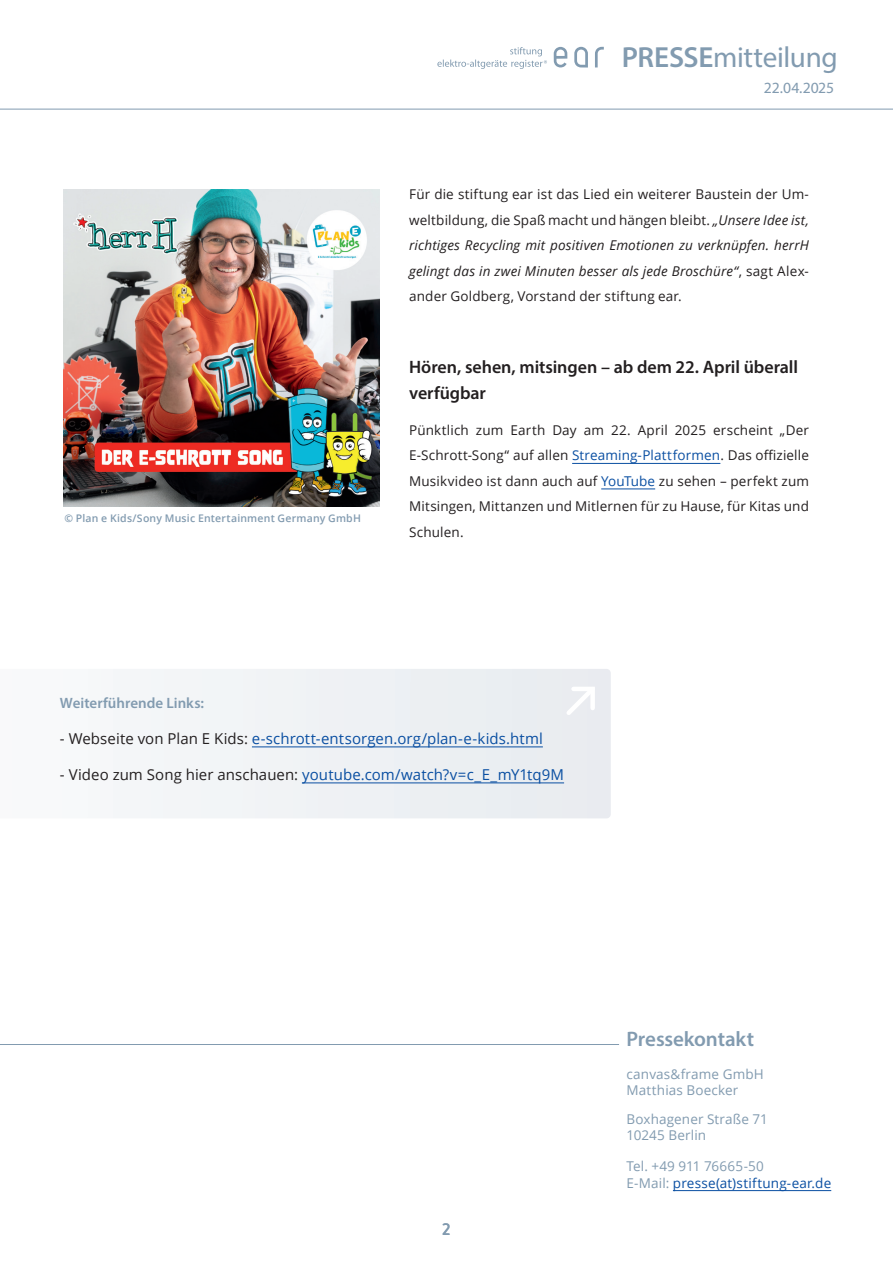
<style>
.page{position:relative;width:893px;height:1263px;background:#fff}
.page>*{position:absolute;margin:0;border:0;box-sizing:border-box;transform-origin:0 0}
.t1{font:29.1px "Myriad Pro";letter-spacing:-.01em;color:#829bb0}
.t2{font:600 21px "Myriad Pro";letter-spacing:-.005em;color:#829bb0}
.t3{font:600 18px/25.5px "Myriad Pro";letter-spacing:-.005em;color:#231f20}
.t4{font:700 16.5px "Netto OT";color:#829bb0}
.t5{font:15.6px "Myriad Pro";letter-spacing:-.005em;color:#829bb0}
.t6{font:15px "Open Sans";letter-spacing:.005em;color:#0a4fa2}
.t7{font:600 15px "Myriad Pro";color:#829bb0}
.t8{font:13.5px/25.5px "Open Sans";letter-spacing:.01em;color:#231f20;text-align:justify}
.t9{font:13.5px/16.2px "Open Sans";letter-spacing:.01em;color:#829bb0}
.t10{font:600 10.5px "Open Sans";letter-spacing:.02em;color:#829bb0}
.s1{font-weight:600}
.s2{font-style:italic}
.s3{color:#0a4fa2}
.s4{color:#231f20}
</style>
<div class="page">
<svg style="left:554px;top:47px;width:13px;height:21px"></svg>
<svg style="left:574px;top:47px;width:14px;height:21px"></svg>
<svg style="left:595px;top:47px;width:9px;height:20px"></svg>
<svg style="left:437px;top:47px;width:110px;height:22px"></svg>
<hr style="left:0;top:109px;width:893px;height:1px;background:#829bb0">
<img style="left:64px;top:189px;width:315px;height:317px">
<hr style="left:572px;top:463px;width:148px;height:1px;background:#0a4fa2">
<hr style="left:601px;top:489px;width:54px;height:1px;background:#0a4fa2">
<hr style="left:673px;top:1190px;width:158px;height:1px;background:#0a4fa2">
<hr style="left:0;top:1044px;width:619px;height:1px;background:#829bb0">
<div style="left:113px;top:669px;width:498px;height:149px;background:#eef1f4"></div>
<hr style="left:252px;top:747px;width:291px;height:1px;background:#0a4fa2">
<hr style="left:302px;top:783px;width:262px;height:1px;background:#0a4fa2">
<svg style="left:562px;top:683px;width:37px;height:36px"></svg>
<h1 class="t1" style="left:622px;top:39px;width:217px"><span class="s1">PRESSE</span>mitteilung</h1>
<p class="t5" style="left:764px;top:78px;width:72px">22.04.2025</p>
<p class="t10" style="left:64px;top:511px;width:298px">© Plan e Kids/Sony Music Entertainment Germany GmbH</p>
<p class="t8" style="left:409px;top:181px;width:401px">Für die stiftung ear ist das Lied ein weiterer Baustein der Um&shy;weltbildung, die Spaß macht und hängen bleibt. <span class="s2">„Unsere Idee ist, richtiges Recycling mit positiven Emotionen zu verknüpfen. herrH gelingt das in zwei Minuten besser als jede Broschüre“</span>, sagt Alex&shy;ander Goldberg, Vorstand der stiftung ear.</p>
<h3 class="t3" style="left:409px;top:354px;width:390px">Hören, sehen, mitsingen – ab dem 22. April überall verfügbar</h3>
<p class="t8" style="left:409px;top:417px;width:401px">Pünktlich zum Earth Day am 22. April 2025 erscheint „Der E-Schrott-Song“ auf allen <span class="s3">Streaming-Plattformen</span>. Das offizielle Musikvideo ist dann auch auf <span class="s3">YouTube</span> zu sehen – perfekt zum Mitsingen, Mittanzen und Mitlernen für zu Hause, für Kitas und Schulen.</p>
<p class="t7" style="left:60px;top:693px;width:146px">Weiterführende Links:</p>
<p class="t6" style="left:60px;top:728px;width:484px"><span class="s4">- Webseite von Plan E Kids:</span> e-schrott-entsorgen.org/plan-e-kids.html</p>
<p class="t6" style="left:60px;top:764px;width:506px"><span class="s4">- Video zum Song hier anschauen:</span> youtube.com/watch?v=c_E_mY1tq9M</p>
<p class="t4" style="left:442px;top:1219px;width:10px">2</p>
<h2 class="t2" style="left:626px;top:1026px;width:129px">Pressekontakt</h2>
<p class="t9" style="left:626px;top:1066px;width:139px">canvas&amp;frame GmbH<br>Matthias Boecker</p>
<p class="t9" style="left:626px;top:1110px;width:143px">Boxhagener Straße 71<br>10245 Berlin</p>
<p class="t9" style="left:626px;top:1158px;width:206px">Tel. +49 911 76665-50<br>E-Mail: <span class="s3">presse(at)stiftung-ear.de</span></p>
</div>
